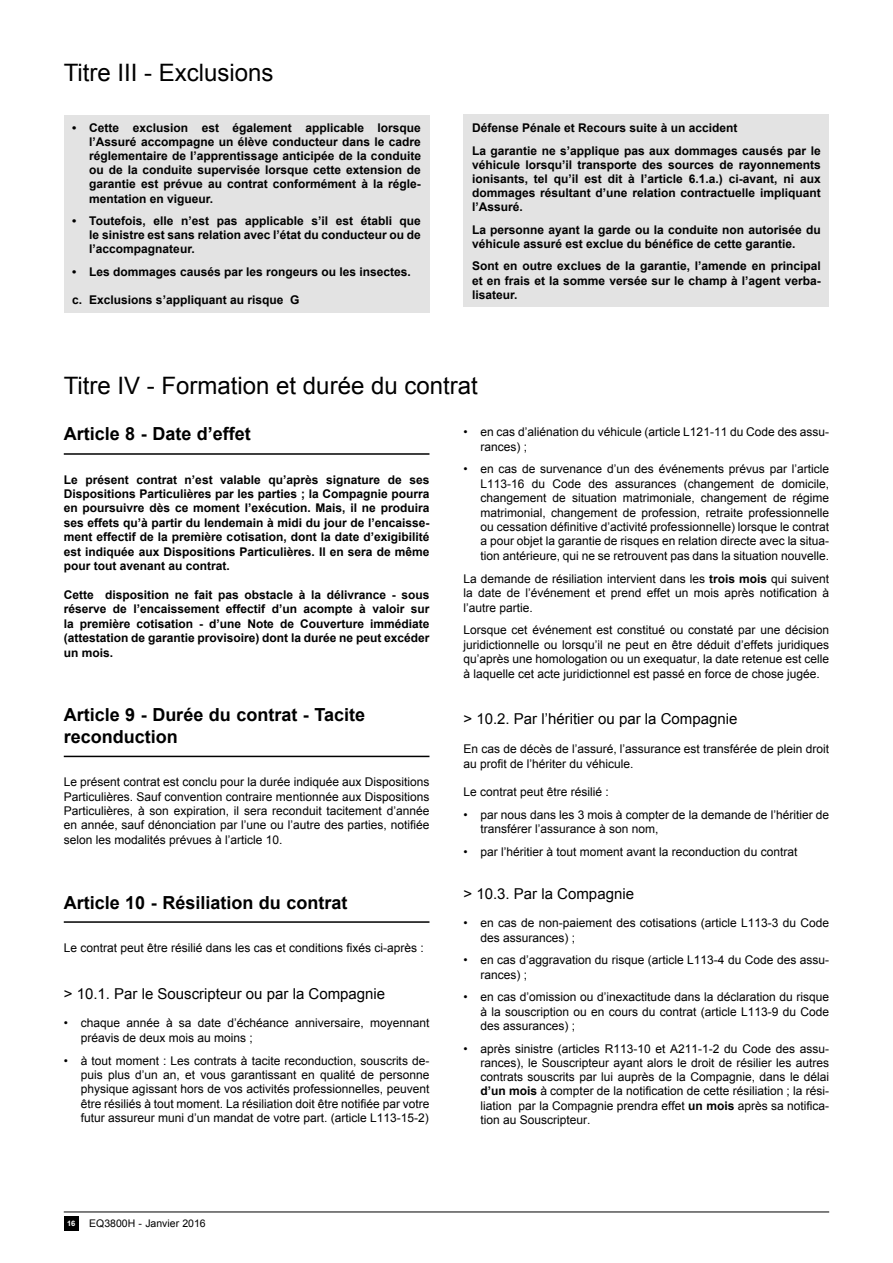
<style>
.page{position:relative;width:893px;height:1263px;background:#fff}
.page>*{position:absolute;margin:0;border:0;box-sizing:border-box;transform-origin:0 0}
.t1{font:24px "Arial";color:#000}
.t2{font:700 18px/21.6px "Arial";color:#000}
.t3{font:15px "Arial";color:#000}
.t4{font:12px/14.4px "Arial";color:#000;text-align:justify}
.t5{font:700 12px/14.1px "Arial";color:#000;text-align:justify}
.t6{font:10.5px "Arial";color:#000}
.t7{font:700 7.5px "Arial";color:#fff}
.s1{font-weight:700}
</style>
<div class="page">
<hr style="left:64px;top:1211px;width:765px;height:1px;background:#000">
<div style="left:64px;top:1216px;width:15px;height:15px;background:#000"></div>
<hr style="left:64px;top:453px;width:365px;height:2px;background:#000">
<hr style="left:64px;top:756px;width:365px;height:1px;background:#000">
<hr style="left:64px;top:921px;width:365px;height:2px;background:#000">
<div style="left:64px;top:115px;width:365px;height:198px;background:#e3e3e3"></div>
<div style="left:463px;top:115px;width:366px;height:192px;background:#e3e3e3"></div>
<h1 class="t1" style="left:64px;top:57px;width:211px">Titre III - Exclusions</h1>
<p class="t5" style="left:89px;top:121px;width:333px;text-indent:-17px">• Cette exclusion est également applicable lorsque l’Assuré accompagne un élève conducteur dans le cadre réglementaire de l’apprentissage anticipée de la conduite ou de la conduite supervisée lorsque cette extension de garantie est prévue au contrat conformément à la régle&shy;mentation en vigueur.</p>
<p class="t5" style="left:89px;top:214px;width:333px;text-indent:-17px">• Toutefois, elle n’est pas applicable s’il est établi que le sinistre est sans relation avec l’état du conducteur ou de l’accompagnateur.</p>
<p class="t5" style="left:72px;top:265px;width:340px">• Les dommages causés par les rongeurs ou les insectes.</p>
<p class="t5" style="left:72px;top:293px;width:229px">c. Exclusions s’appliquant au risque G</p>
<p class="t5" style="left:472px;top:117px;width:350px;line-height:22.6px">Défense Pénale et Recours suite à un accident<br>La garantie ne s’applique pas aux dommages causés par le</p>
<p class="t5" style="left:472px;top:158px;width:350px">véhicule lorsqu’il transporte des sources de rayonnements ionisants, tel qu’il est dit à l’article 6.1.a.) ci-avant, ni aux dommages résultant d’une relation contractuelle impliquant l’Assuré.</p>
<p class="t5" style="left:472px;top:223px;width:350px">La personne ayant la garde ou la conduite non autorisée du véhicule assuré est exclue du bénéfice de cette garantie.</p>
<p class="t5" style="left:472px;top:259px;width:350px">Sont en outre exclues de la garantie, l’amende en principal et en frais et la somme versée sur le champ à l’agent verba&shy;lisateur.</p>
<h1 class="t1" style="left:64px;top:370px;width:415px">Titre IV - Formation et durée du contrat</h1>
<h2 class="t2" style="left:64px;top:424px;width:189px">Article 8 - Date d’effet</h2>
<p class="t5" style="left:64px;top:473px;width:367px">Le présent contrat n’est valable qu’après signature de ses Dispositions Particulières par les parties ; la Compagnie pourra en poursuivre dès ce moment l’exécution. Mais, il ne produira ses effets qu’à partir du lendemain à midi du jour de l’encaisse&shy;ment effectif de la première cotisation, dont la date d’exigibilité est indiquée aux Dispositions Particulières. Il en sera de même pour tout avenant au contrat.</p>
<p class="t5" style="left:64px;top:588px;width:367px">Cette disposition ne fait pas obstacle à la délivrance - sous réserve de l’encaissement effectif d’un acompte à valoir sur la première cotisation - d’une Note de Couverture immédiate (attestation de garantie provisoire) dont la durée ne peut excéder un mois.</p>
<p class="t4" style="left:480px;top:425px;width:350px;text-indent:-17px">• en cas d’aliénation du véhicule (article L121-11 du Code des assu&shy;rances) ;</p>
<p class="t4" style="left:480px;top:462px;width:350px;text-indent:-17px">• en cas de survenance d’un des événements prévus par l’article L113-16 du Code des assurances (changement de domicile, changement de situation matrimoniale, changement de régime matrimonial, changement de profession, retraite professionnelle ou cessation définitive d’activité professionnelle) lorsque le contrat a pour objet la garantie de risques en relation directe avec la situa&shy;tion antérieure, qui ne se retrouvent pas dans la situation nouvelle.</p>
<p class="t4" style="left:463px;top:571px;width:367px">La demande de résiliation intervient dans les <span class="s1">trois mois</span> qui suivent la date de l’événement et prend effet un mois après notification à l’autre partie.</p>
<p class="t4" style="left:463px;top:623px;width:367px">Lorsque cet événement est constitué ou constaté par une décision juridictionnelle ou lorsqu’il ne peut en être déduit d’effets juridiques qu’après une homologation ou un exequatur, la date retenue est celle à laquelle cet acte juridictionnel est passé en force de chose jugée.</p>
<p class="t3" style="left:463px;top:709px;width:275px">&gt; 10.2. Par l’héritier ou par la Compagnie</p>
<p class="t4" style="left:463px;top:742px;width:367px">En cas de décès de l’assuré, l’assurance est transférée de plein droit au profit de l’hériter du véhicule.</p>
<p class="t4" style="left:463px;top:785px;width:147px">Le contrat peut être résilié :</p>
<p class="t4" style="left:480px;top:808px;width:350px;text-indent:-17px">• par nous dans les 3 mois à compter de la demande de l’héritier de transférer l’assurance à son nom,</p>
<p class="t4" style="left:463px;top:845px;width:335px">• par l’héritier à tout moment avant la reconduction du contrat</p>
<p class="t3" style="left:463px;top:884px;width:172px">&gt; 10.3. Par la Compagnie</p>
<p class="t4" style="left:480px;top:916px;width:350px;text-indent:-17px">• en cas de non-paiement des cotisations (article L113-3 du Code des assurances) ;</p>
<p class="t4" style="left:480px;top:953px;width:350px;text-indent:-17px">• en cas d’aggravation du risque (article L113-4 du Code des assu&shy;rances) ;</p>
<p class="t4" style="left:480px;top:990px;width:350px;text-indent:-17px">• en cas d’omission ou d’inexactitude dans la déclaration du risque à la souscription ou en cours du contrat (article L113-9 du Code des assurances) ;</p>
<p class="t4" style="left:480px;top:1041px;width:350px;text-indent:-17px">• après sinistre (articles R113-10 et A211-1-2 du Code des assu&shy;rances), le Souscripteur ayant alors le droit de résilier les autres contrats souscrits par lui auprès de la Compagnie, dans le délai <span class="s1">d’un mois</span> à compter de la notification de cette résiliation ; la rési&shy;liation par la Compagnie prendra effet <span class="s1">un mois</span> après sa notifica&shy;tion au Souscripteur.</p>
<h2 class="t2" style="left:64px;top:705px;width:303px">Article 9 - Durée du contrat - Tacite reconduction</h2>
<p class="t4" style="left:64px;top:775px;width:367px">Le présent contrat est conclu pour la durée indiquée aux Dispositions Particulières. Sauf convention contraire mentionnée aux Dispositions Particulières, à son expiration, il sera reconduit tacitement d’année en année, sauf dénonciation par l’une ou l’autre des parties, notifiée selon les modalités prévues à l’article 10.</p>
<h2 class="t2" style="left:64px;top:892px;width:285px">Article 10 - Résiliation du contrat</h2>
<p class="t4" style="left:64px;top:940px;width:362px">Le contrat peut être résilié dans les cas et conditions fixés ci-après :</p>
<p class="t3" style="left:64px;top:983px;width:323px">&gt; 10.1. Par le Souscripteur ou par la Compagnie</p>
<p class="t4" style="left:81px;top:1016px;width:350px;text-indent:-17px">• chaque année à sa date d’échéance anniversaire, moyennant préavis de deux mois au moins ;</p>
<p class="t4" style="left:81px;top:1053px;width:350px;text-indent:-17px">• à tout moment : Les contrats à tacite reconduction, souscrits de&shy;puis plus d’un an, et vous garantissant en qualité de personne physique agissant hors de vos activités professionnelles, peuvent être résiliés à tout moment. La résiliation doit être notifiée par votre futur assureur muni d’un mandat de votre part. (article L113-15-2)</p>
<p class="t7" style="left:67px;top:1219px;width:10px">16</p>
<p class="t6" style="left:89px;top:1217px;width:118px">EQ3800H - Janvier 2016</p>
</div>
